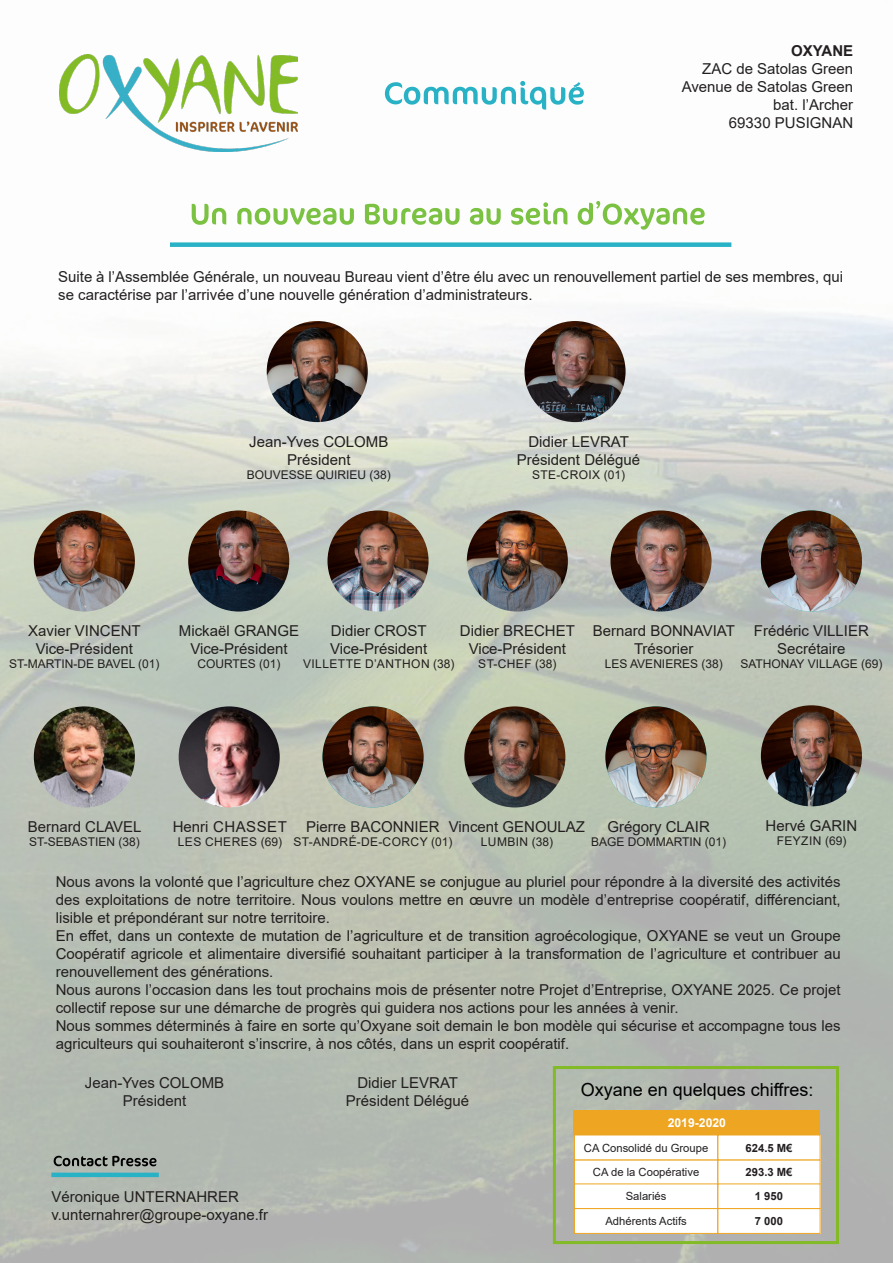
<style>
.page{position:relative;width:893px;height:1263px;background:#fff}
.page>*{position:absolute;margin:0;border:0;box-sizing:border-box;transform-origin:0 0}
.t1{font:18px "Arial";color:#000001}
.t2{font:15px/18px "Arial";color:#231f20}
.t3{font:15px "Arial";letter-spacing:.035em;color:#231f20}
.t4{font:700 15px "Arial";color:#231f20}
.t5{font:700 12.15px "Arial";color:#fff}
.t6{font:12px "Arial";color:#231f20}
.t7{font:12px "Arial";letter-spacing:.035em;color:#231f20}
.t8{font:11.25px "Arial";color:#231f20}
.t9{font:700 11.25px "Arial";color:#231f20}
</style>
<div class="page">
<img style="left:0;top:56px;width:893px;height:1207px">
<img style="left:59px;top:54px;width:238px;height:97px">
<div style="left:170px;top:242px;width:561px;height:5px;background:#29b1c6"></div>
<svg style="left:192px;top:201px;width:513px;height:29px"></svg>
<img style="left:467px;top:510px;width:101px;height:101px;border-radius:51px">
<img style="left:610px;top:510px;width:102px;height:101px;border-radius:51px">
<img style="left:464px;top:706px;width:101px;height:101px;border-radius:51px">
<img style="left:34px;top:706px;width:101px;height:101px;border-radius:51px">
<img style="left:761px;top:510px;width:101px;height:101px;border-radius:51px">
<img style="left:267px;top:321px;width:101px;height:101px;border-radius:51px">
<img style="left:327px;top:510px;width:102px;height:101px;border-radius:51px">
<img style="left:179px;top:706px;width:101px;height:101px;border-radius:51px">
<img style="left:188px;top:510px;width:101px;height:101px;border-radius:51px">
<img style="left:524px;top:321px;width:102px;height:101px;border-radius:51px">
<img style="left:761px;top:705px;width:101px;height:101px;border-radius:51px">
<img style="left:605px;top:706px;width:101px;height:101px;border-radius:51px">
<img style="left:322px;top:706px;width:102px;height:101px;border-radius:51px">
<img style="left:34px;top:510px;width:101px;height:101px;border-radius:51px">
<svg style="left:385px;top:81px;width:199px;height:29px"></svg>
<div style="left:51px;top:1172px;width:108px;height:5px;background:#29b1c6"></div>
<svg style="left:54px;top:1156px;width:103px;height:10px"></svg>
<div style="left:553px;top:1066px;width:286px;height:178px;border:3px solid #82bb25"></div>
<div style="left:574px;top:1160px;width:144px;height:25px;background:#fff"></div>
<div style="left:574px;top:1135px;width:144px;height:25px;background:#fff"></div>
<div style="left:574px;top:1110px;width:246px;height:25px;background:#eea522"></div>
<div style="left:718px;top:1160px;width:102px;height:25px;background:#fff"></div>
<div style="left:718px;top:1135px;width:102px;height:25px;background:#fff"></div>
<div style="left:717px;top:1134px;width:103px;height:26px;border:1px solid #eea522"></div>
<div style="left:574px;top:1184px;width:144px;height:25px;background:#fff"></div>
<div style="left:574px;top:1208px;width:144px;height:25px;background:#fff"></div>
<div style="left:574px;top:1208px;width:144px;height:26px;border:1px solid #eea522"></div>
<div style="left:718px;top:1184px;width:102px;height:25px;background:#fff"></div>
<div style="left:718px;top:1208px;width:102px;height:25px;background:#fff"></div>
<div style="left:717px;top:1208px;width:103px;height:26px;border:1px solid #eea522"></div>
<p class="t4" style="left:791px;top:40px;width:63px">OXYANE</p>
<p class="t2" style="left:702px;top:59px;width:152px">ZAC de Satolas Green</p>
<p class="t2" style="left:682px;top:77px;width:173px">Avenue de Satolas Green</p>
<p class="t2" style="left:773px;top:95px;width:82px">bat. l’Archer</p>
<p class="t2" style="left:729px;top:113px;width:126px">69330 PUSIGNAN</p>
<p class="t2" style="left:58px;top:268px;width:786px">Suite à l’Assemblée Générale, un nouveau Bureau vient d’être élu avec un renouvellement partiel de ses membres, qui se caractérise par l’arrivée d’une nouvelle génération d’administrateurs.</p>
<p class="t2" style="left:249px;top:432px;width:141px">Jean-Yves COLOMB</p>
<p class="t2" style="left:287px;top:450px;width:65px">Président</p>
<p class="t6" style="left:247px;top:466px;width:146px">BOUVESSE QUIRIEU (38)</p>
<p class="t2" style="left:528px;top:432px;width:102px">Didier LEVRAT</p>
<p class="t2" style="left:517px;top:450px;width:125px">Président Délégué</p>
<p class="t7" style="left:532px;top:466px;width:95px">STE-CROIX (01)</p>
<p class="t2" style="left:28px;top:622px;width:114px">Xavier VINCENT</p>
<p class="t2" style="left:36px;top:640px;width:99px">Vice-Président</p>
<p class="t6" style="left:9px;top:656px;width:152px">ST-MARTIN-DE BAVEL (01)</p>
<p class="t2" style="left:331px;top:622px;width:97px">Didier CROST</p>
<p class="t2" style="left:330px;top:640px;width:99px">Vice-Président</p>
<p class="t7" style="left:303px;top:656px;width:153px">VILLETTE D’ANTHON (38)</p>
<p class="t2" style="left:179px;top:622px;width:122px">Mickaël GRANGE</p>
<p class="t2" style="left:190px;top:640px;width:99px">Vice-Président</p>
<p class="t6" style="left:197px;top:656px;width:85px">COURTES (01)</p>
<p class="t2" style="left:460px;top:622px;width:117px">Didier BRECHET</p>
<p class="t2" style="left:469px;top:640px;width:99px">Vice-Président</p>
<p class="t6" style="left:478px;top:656px;width:80px">ST-CHEF (38)</p>
<p class="t2" style="left:593px;top:622px;width:143px">Bernard BONNAVIAT</p>
<p class="t2" style="left:634px;top:640px;width:61px">Trésorier</p>
<p class="t6" style="left:605px;top:656px;width:119px">LES AVENIERES (38)</p>
<p class="t2" style="left:754px;top:622px;width:117px">Frédéric VILLIER</p>
<p class="t2" style="left:777px;top:640px;width:70px">Secrétaire</p>
<p class="t6" style="left:740px;top:656px;width:144px">SATHONAY VILLAGE (69)</p>
<p class="t2" style="left:28px;top:817px;width:115px">Bernard CLAVEL</p>
<p class="t6" style="left:29px;top:834px;width:112px">ST-SEBASTIEN (38)</p>
<p class="t2" style="left:306px;top:817px;width:135px">Pierre BACONNIER</p>
<p class="t7" style="left:294px;top:834px;width:160px">ST-ANDRÉ-DE-CORCY (01)</p>
<p class="t2" style="left:449px;top:817px;width:138px">Vincent GENOULAZ</p>
<p class="t7" style="left:481px;top:834px;width:74px">LUMBIN (38)</p>
<p class="t3" style="left:173px;top:816px;width:116px">Henri CHASSET</p>
<p class="t7" style="left:178px;top:834px;width:106px">LES CHERES (69)</p>
<p class="t2" style="left:607px;top:817px;width:104px">Grégory CLAIR</p>
<p class="t6" style="left:591px;top:834px;width:137px">BAGE DOMMARTIN (01)</p>
<p class="t2" style="left:766px;top:816px;width:93px">Hervé GARIN</p>
<p class="t7" style="left:777px;top:833px;width:71px">FEYZIN (69)</p>
<p class="t2" style="left:56px;top:872px;width:786px;text-align:justify">Nous avons la volonté que l’agriculture chez OXYANE se conjugue au pluriel pour répondre à la diversité des activités des exploitations de notre territoire. Nous voulons mettre en œuvre un modèle d’entreprise coopératif, différenciant, lisible et prépondérant sur notre territoire.</p>
<p class="t2" style="left:56px;top:926px;width:786px;text-align:justify">En effet, dans un contexte de mutation de l’agriculture et de transition agroécologique, OXYANE se veut un Groupe Coopératif agricole et alimentaire diversifié souhaitant participer à la transformation de l’agriculture et contribuer au renouvellement des générations.</p>
<p class="t2" style="left:56px;top:980px;width:786px">Nous aurons l’occasion dans les tout prochains mois de présenter notre Projet d’Entreprise, OXYANE 2025. Ce projet collectif repose sur une démarche de progrès qui guidera nos actions pour les années à venir.</p>
<p class="t2" style="left:56px;top:1016px;width:786px">Nous sommes déterminés à faire en sorte qu’Oxyane soit demain le bon modèle qui sécurise et accompagne tous les agriculteurs qui souhaiteront s’inscrire, à nos côtés, dans un esprit coopératif.</p>
<p class="t2" style="left:85px;top:1074px;width:141px">Jean-Yves COLOMB</p>
<p class="t2" style="left:123px;top:1092px;width:65px">Président</p>
<p class="t2" style="left:51px;top:1187px;width:189px">Véronique UNTERNAHRER</p>
<p class="t2" style="left:51px;top:1205px;width:218px">v.unternahrer@groupe-oxyane.fr</p>
<p class="t2" style="left:357px;top:1074px;width:102px">Didier LEVRAT</p>
<p class="t2" style="left:346px;top:1092px;width:125px">Président Délégué</p>
<p class="t1" style="left:581px;top:1077px;width:234px">Oxyane en quelques chiffres:</p>
<p class="t5" style="left:668px;top:1114px;width:60px">2019-2020</p>
<p class="t8" style="left:584px;top:1140px;width:126px">CA Consolidé du Groupe</p>
<p class="t9" style="left:745px;top:1139px;width:48px">624.5 M€</p>
<p class="t8" style="left:593px;top:1165px;width:108px">CA de la Coopérative</p>
<p class="t9" style="left:745px;top:1164px;width:48px">293.3 M€</p>
<p class="t8" style="left:626px;top:1189px;width:42px">Salariés</p>
<p class="t8" style="left:605px;top:1213px;width:83px">Adhérents Actifs</p>
<p class="t9" style="left:755px;top:1188px;width:30px">1 950</p>
<p class="t9" style="left:755px;top:1213px;width:30px">7 000</p>
</div>
